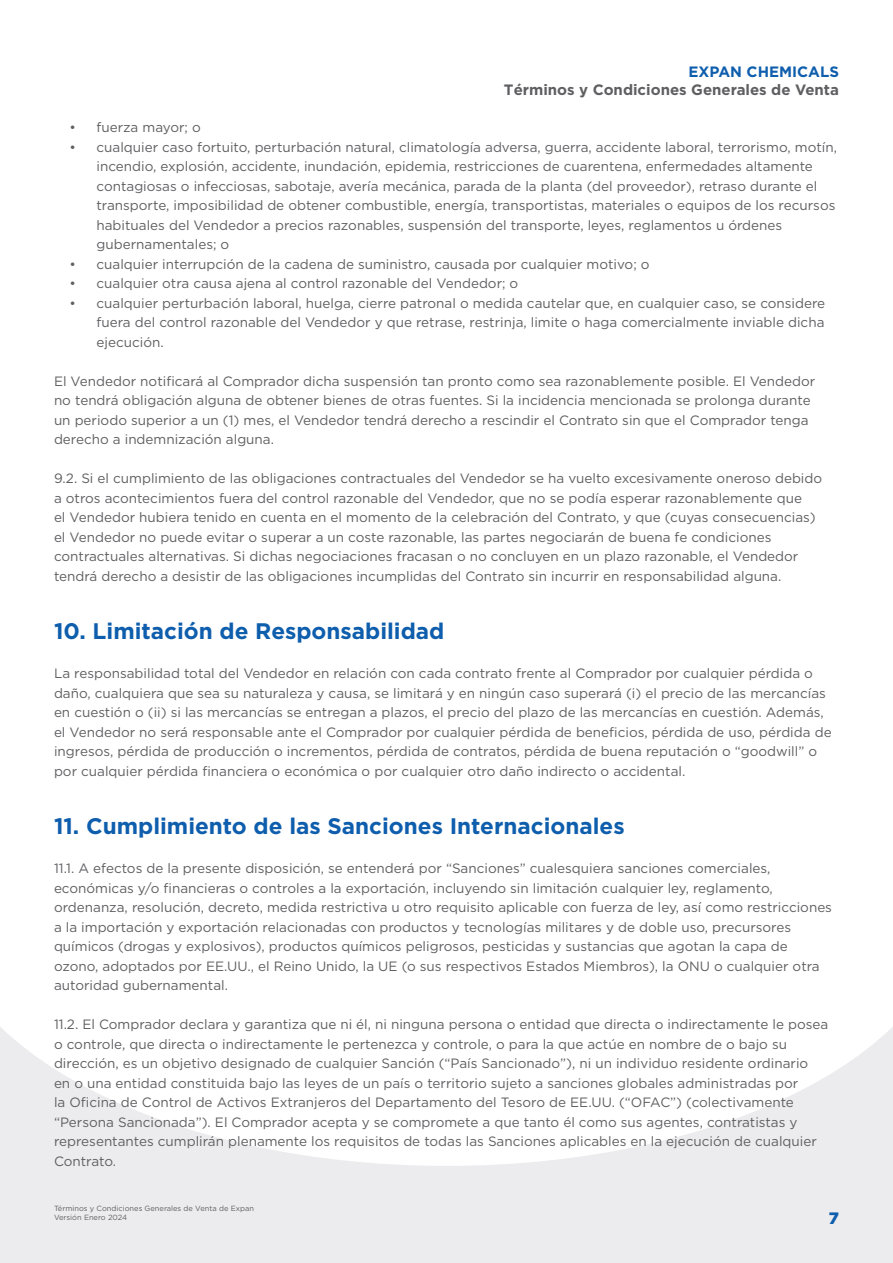
<style>
.page{position:relative;width:893px;height:1263px;background:#fff}
.page>*{position:absolute;margin:0;border:0;box-sizing:border-box;transform-origin:0 0}
.Body{font:700 22.5px "Gotham";color:#0e5ead}
.t1{font:900 16.5px "Gotham";color:#0e5ead}
.t2{font:700 15px "Gotham";color:#5f5f62}
.t3{font:700 15px "Gotham";color:#0e5ead}
.Body-2{font:13.5px/19.5px "Gotham";color:#5f5f62}
.t4{font:7.5px/9px "Gotham";color:#5f5f62}
</style>
<div class="page">
<div style="left:0;top:913px;width:893px;height:350px;background:#ececee"></div>
<svg style="left:0;top:913px;width:893px;height:253px;fill:#fff"></svg>
<p class="t3" style="left:688px;top:63px;width:152px">EXPAN CHEMICALS</p>
<p class="t2" style="left:504px;top:81px;width:336px">Términos y Condiciones Generales de Venta</p>
<p class="Body-2" style="left:70px;top:117px;width:133px">• fuerza mayor; o</p>
<p class="Body-2" style="left:97px;top:137px;width:742px;text-indent:-27px">• cualquier caso fortuito, perturbación natural, climatología adversa, guerra, accidente laboral, terrorismo, motín, incendio, explosión, accidente, inundación, epidemia, restricciones de cuarentena, enfermedades altamente contagiosas o infecciosas, sabotaje, avería mecánica, parada de la planta (del proveedor), retraso durante el transporte, imposibilidad de obtener combustible, energía, transportistas, materiales o equipos de los recursos habituales del Vendedor a precios razonables, suspensión del transporte, leyes, reglamentos u órdenes gubernamentales; o</p>
<p class="Body-2" style="left:70px;top:254px;width:581px">• cualquier interrupción de la cadena de suministro, causada por cualquier motivo; o</p>
<p class="Body-2" style="left:70px;top:273px;width:450px">• cualquier otra causa ajena al control razonable del Vendedor; o</p>
<p class="Body-2" style="left:97px;top:293px;width:730px;text-align:justify;text-indent:-27px">• cualquier perturbación laboral, huelga, cierre patronal o medida cautelar que, en cualquier caso, se considere fuera del control razonable del Vendedor y que retrase, restrinja, limite o haga comercialmente inviable dicha ejecución.</p>
<p class="Body-2" style="left:54px;top:371px;width:763px">El Vendedor notificará al Comprador dicha suspensión tan pronto como sea razonablemente posible. El Vendedor no tendrá obligación alguna de obtener bienes de otras fuentes. Si la incidencia mencionada se prolonga durante un periodo superior a un (1) mes, el Vendedor tendrá derecho a rescindir el Contrato sin que el Comprador tenga derecho a indemnización alguna.</p>
<p class="Body-2" style="left:54px;top:468px;width:770px">9.2. Si el cumplimiento de las obligaciones contractuales del Vendedor se ha vuelto excesivamente oneroso debido a otros acontecimientos fuera del control razonable del Vendedor, que no se podía esperar razonablemente que<br>el Vendedor hubiera tenido en cuenta en el momento de la celebración del Contrato, y que (cuyas consecuencias) el Vendedor no puede evitar o superar a un coste razonable, las partes negociarán de buena fe condiciones contractuales alternativas. Si dichas negociaciones fracasan o no concluyen en un plazo razonable, el Vendedor tendrá derecho a desistir de las obligaciones incumplidas del Contrato sin incurrir en responsabilidad alguna.</p>
<p class="Body" style="left:54px;top:618px;width:392px">10. Limitación de Responsabilidad</p>
<p class="Body-2" style="left:54px;top:663px;width:779px">La responsabilidad total del Vendedor en relación con cada contrato frente al Comprador por cualquier pérdida o daño, cualquiera que sea su naturaleza y causa, se limitará y en ningún caso superará (i) el precio de las mercancías en cuestión o (ii) si las mercancías se entregan a plazos, el precio del plazo de las mercancías en cuestión. Además, el Vendedor no será responsable ante el Comprador por cualquier pérdida de beneficios, pérdida de uso, pérdida de ingresos, pérdida de producción o incrementos, pérdida de contratos, pérdida de buena reputación o “goodwill” o por cualquier pérdida financiera o económica o por cualquier otro daño indirecto o accidental.</p>
<p class="Body" style="left:54px;top:813px;width:572px">11. Cumplimiento de las Sanciones Internacionales</p>
<p class="Body-2" style="left:54px;top:858px;width:779px">11.1. A efectos de la presente disposición, se entenderá por “Sanciones” cualesquiera sanciones comerciales, económicas y/o financieras o controles a la exportación, incluyendo sin limitación cualquier ley, reglamento, ordenanza, resolución, decreto, medida restrictiva u otro requisito aplicable con fuerza de ley, así como restricciones a la importación y exportación relacionadas con productos y tecnologías militares y de doble uso, precursores químicos (drogas y explosivos), productos químicos peligrosos, pesticidas y sustancias que agotan la capa de ozono, adoptados por EE.UU., el Reino Unido, la UE (o sus respectivos Estados Miembros), la ONU o cualquier otra autoridad gubernamental.</p>
<p class="Body-2" style="left:54px;top:1014px;width:776px">11.2. El Comprador declara y garantiza que ni él, ni ninguna persona o entidad que directa o indirectamente le posea o controle, que directa o indirectamente le pertenezca y controle, o para la que actúe en nombre de o bajo su dirección, es un objetivo designado de cualquier Sanción (“País Sancionado”), ni un individuo residente ordinario<br>en o una entidad constituida bajo las leyes de un país o territorio sujeto a sanciones globales administradas por<br>la Oficina de Control de Activos Extranjeros del Departamento del Tesoro de EE.UU. (“OFAC”) (colectivamente “Persona Sancionada”). El Comprador acepta y se compromete a que tanto él como sus agentes, contratistas y representantes cumplirán plenamente los requisitos de todas las Sanciones aplicables en la ejecución de cualquier Contrato.</p>
<p class="t4" style="left:54px;top:1204px;width:202px">Términos y Condiciones Generales de Venta de Expan<br>Versión Enero 2024</p>
<p class="t1" style="left:829px;top:1207px;width:12px">7</p>
</div>
